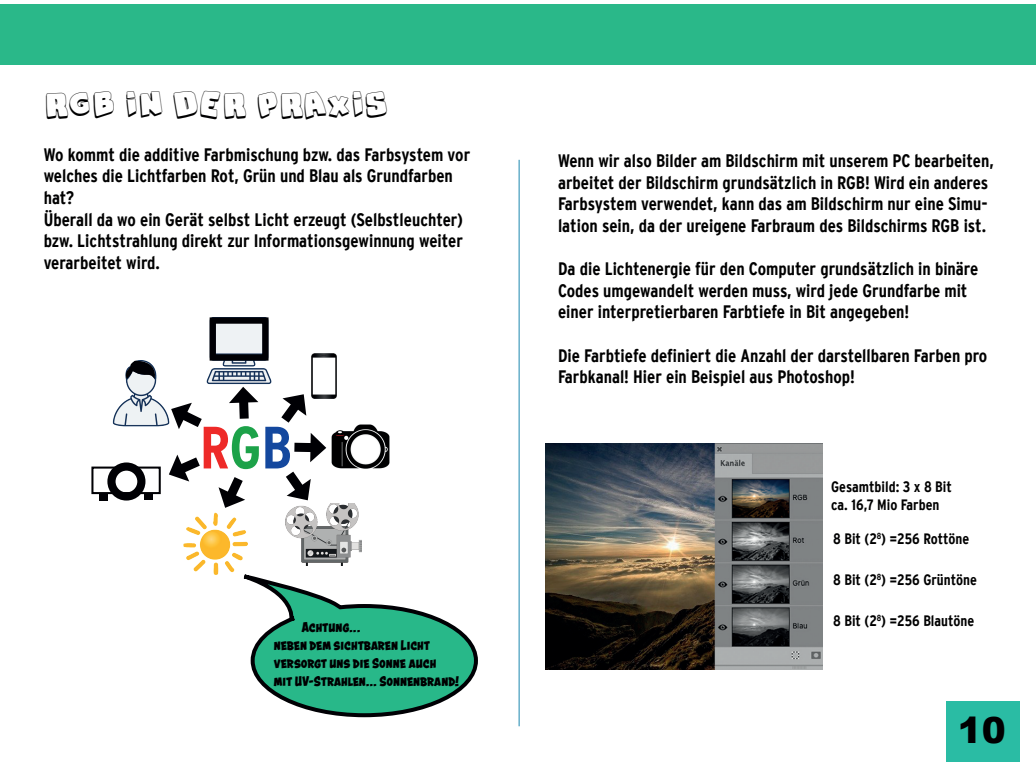
<style>
.page{position:relative;width:1036px;height:780px;background:#fff}
.page>*{position:absolute;margin:0;border:0;box-sizing:border-box;transform-origin:0 0}
.t1{font:700 condensed 59.5px "Interstate Plus";color:#ee2a28}
.t2{font:36px "Snaps Taste Outline";color:#000001}
.t3{font:900 36px "Arial";color:#000001}
.t4{font:700 condensed 18px/21.6px "Interstate Plus";color:#000001}
.t5{font:700 condensed 15px/18px "Interstate Plus";color:#000001}
.t6{font:700 15px/18px "Astounder Squared BB";color:#000001}
.s1{color:#1ca249}
.s2{color:#14489e}
</style>
<div class="page">
<hr style="left:518px;top:160px;width:1px;height:566px;background:#1c87b0">
<div style="left:0;top:5px;width:1035px;height:60px;background:#2ab889"></div>
<div style="left:946px;top:701px;width:73px;height:60px;background:#2abca4"></div>
<img style="left:331px;top:424px;width:59px;height:44px">
<div style="left:91px;top:466px;width:70px;height:28px;border:2px solid #000004"></div>
<div style="left:107px;top:462px;width:38px;height:38px;border:8px solid #000004;border-radius:50%"></div>
<div style="left:100px;top:494px;width:8px;height:6px;background:#000004"></div>
<div style="left:144px;top:493px;width:8px;height:7px;background:#000004"></div>
<img style="left:206px;top:317px;width:66px;height:68px">
<div style="left:209px;top:317px;width:59px;height:43px;border:6px solid #000004"></div>
<img style="left:112px;top:379px;width:56px;height:48px">
<svg style="left:125px;top:360px;width:32px;height:19px"></svg>
<img style="left:286px;top:503px;width:76px;height:62px">
<img style="left:183px;top:512px;width:64px;height:64px">
<img style="left:545px;top:443px;width:277px;height:226px">
<svg style="left:243px;top:576px;width:235px;height:142px"></svg>
<svg style="left:168px;top:402px;width:34px;height:27px"></svg>
<svg style="left:169px;top:454px;width:31px;height:28px"></svg>
<svg style="left:218px;top:477px;width:27px;height:31px"></svg>
<svg style="left:229px;top:386px;width:29px;height:33px"></svg>
<svg style="left:281px;top:389px;width:45px;height:116px"></svg>
<img style="left:312px;top:353px;width:25px;height:45px">
<h2 class="t2" style="left:44px;top:85px;width:346px">RGB IN DER PRAXIS</h2>
<p class="t4" style="left:44px;top:143px;width:428px">Wo kommt die additive Farbmischung bzw. das Farbsystem vor welches die Lichtfarben Rot, Grün und Blau als Grundfarben hat?<br>Überall da wo ein Gerät selbst Licht erzeugt (Selbstleuchter) bzw. Lichtstrahlung direkt zur Informationsgewinnung weiter verarbeitet wird.</p>
<h1 class="t1" style="left:200px;top:414px;width:94px">R<span class="s1">G</span><span class="s2">B</span></h1>
<p class="t6" style="left:274px;top:617px;width:187px;text-indent:28px">Achtung...<br>neben dem sichtbaren Licht versorgt uns die Sonne auch<br>mit UV-Strahlen... Sonnenbrand!</p>
<p class="t4" style="left:558px;top:150px;width:437px">Wenn wir also Bilder am Bildschirm mit unserem PC bearbeiten, arbeitet der Bildschirm grundsätzlich in RGB! Wird ein anderes Farbsystem verwendet, kann das am Bildschirm nur eine Simu&shy;lation sein, da der ureigene Farbraum des Bildschirms RGB ist.</p>
<p class="t4" style="left:558px;top:258px;width:421px">Da die Lichtenergie für den Computer grundsätzlich in binäre<br>Codes umgewandelt werden muss, wird jede Grundfarbe mit einer interpretierbaren Farbtiefe in Bit angegeben!</p>
<p class="t4" style="left:558px;top:344px;width:431px">Die Farbtiefe definiert die Anzahl der darstellbaren Farben pro<br>Farbkanal! Hier ein Beispiel aus Photoshop!</p>
<p class="t5" style="left:831px;top:477px;width:122px">Gesamtbild: 3 x 8 Bit ca. 16,7 Mio Farben</p>
<p class="t5" style="left:833px;top:529px;width:138px">8 Bit (2<sup>8</sup>) =256 Rottöne</p>
<p class="t5" style="left:833px;top:570px;width:145px">8 Bit (2<sup>8</sup>) =256 Grüntöne</p>
<p class="t5" style="left:833px;top:611px;width:143px">8 Bit (2<sup>8</sup>) =256 Blautöne</p>
<h2 class="t3" style="left:957px;top:704px;width:50px">10</h2>
</div>
